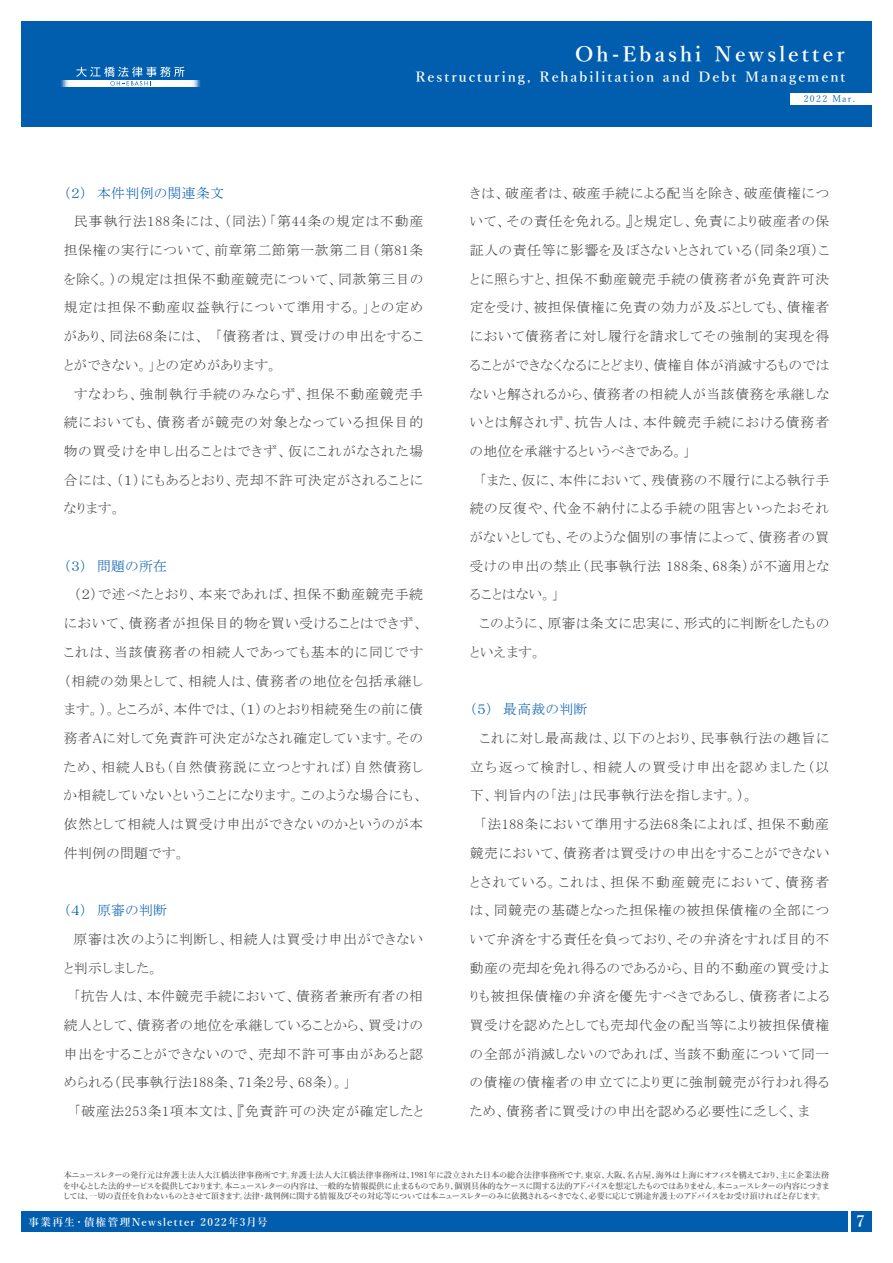
<style>
.page{position:relative;width:893px;height:1263px;background:#fff}
.page>*{position:absolute;margin:0;border:0;box-sizing:border-box;transform-origin:0 0}
.t1{font:600 21px "Yu Mincho";letter-spacing:.15em;color:#fff}
.t2{font:600 15.9px "Yu Mincho";color:#fff}
.t3{font:13.8px/28.7px "MS P Mincho";letter-spacing:.045em;color:#3e3e3f}
.t4{font:13.8px/28.7px "MS P Mincho";letter-spacing:.065em;color:#3e3e3f}
.t5{font:600 13.8px "Yu Mincho";letter-spacing:.15em;color:#fff}
.t6{font:13.8px "MS P Mincho";letter-spacing:.03em;color:#015dad}
.t7{font:600 10.65px "Yu Mincho";letter-spacing:.12em;color:#fff}
.t8{font:9px "Yu Mincho";letter-spacing:.15em;color:#015dad}
.t9{font:600 8.25px/10.5px "Yu Mincho";letter-spacing:-.085em;color:#636366;text-align:justify}
</style>
<div class="page">
<div style="left:851px;top:1211px;width:21px;height:21px;background:#015dad"></div>
<div style="left:21px;top:1211px;width:827px;height:21px;background:#015dad"></div>
<div style="left:21px;top:22px;width:851px;height:105px;background:#015dad"></div>
<div style="left:60px;top:80px;width:141px;height:7px;background:#0661ae"></div>
<div style="left:61px;top:80px;width:140px;height:7px;background:#166bb3"></div>
<div style="left:62px;top:80px;width:138px;height:7px;background:#347dbc"></div>
<div style="left:63px;top:80px;width:136px;height:7px;background:#4a8ac3"></div>
<div style="left:63px;top:80px;width:135px;height:7px;background:#699ecd"></div>
<div style="left:64px;top:80px;width:134px;height:7px;background:#7fadd4"></div>
<div style="left:65px;top:80px;width:132px;height:7px;background:#a4c4e0"></div>
<div style="left:65px;top:80px;width:131px;height:7px;background:#b1cce4"></div>
<div style="left:66px;top:80px;width:130px;height:7px;background:#c6daeb"></div>
<div style="left:67px;top:80px;width:128px;height:7px;background:#dbe8f2"></div>
<div style="left:68px;top:80px;width:126px;height:7px;background:#eaf1f7"></div>
<div style="left:68px;top:80px;width:125px;height:7px;background:#eef4f8"></div>
<div style="left:69px;top:80px;width:124px;height:7px;background:#f3f7f9"></div>
<div style="left:70px;top:80px;width:122px;height:7px;background:#fff"></div>
<svg style="left:76px;top:67px;width:108px;height:19px"></svg>
<div style="left:790px;top:94px;width:82px;height:11px;background:#fff"></div>
<h1 class="t1" style="left:575px;top:42px;width:271px">Oh-Ebashi Newsletter</h1>
<p class="t8" style="left:804px;top:91px;width:53px">2022 Mar.</p>
<p class="t5" style="left:415px;top:70px;width:431px">Restructuring, Rehabilitation and Debt Management</p>
<p class="t6" style="left:64px;top:186px;width:162px">（２）　本件判例の関連条文</p>
<p class="t4" style="left:64px;top:207px;width:361px">　民事執行法188条には、（同法）「第44条の規定は不動産担保権の実行について、前章第二節第一款第二目（第81条を除く。）の規定は担保不動産競売について、同款第三目の規定は担保不動産収益執行について準用する。」との定めがあり、同法68条には、　「債務者は、買受けの申出をすることができない。」との定めがあります。<br>　すなわち、強制執行手続のみならず、担保不動産競売手続においても、債務者が競売の対象となっている担保目的物の買受けを申し出ることはできず、仮にこれがなされた場合には、（１）にもあるとおり、売却不許可決定がされることになります。</p>
<p class="t6" style="left:64px;top:559px;width:105px">（３）　問題の所在</p>
<p class="t3" style="left:64px;top:580px;width:361px;text-align:justify">　（２）で述べたとおり、本来であれば、担保不動産競売手続において、債務者が担保目的物を買い受けることはできず、これは、当該債務者の相続人であっても基本的に同じです（相続の効果として、相続人は、債務者の地位を包括承継します。）。ところが、本件では、（１）のとおり相続発生の前に債務者Aに対して免責許可決定がなされ確定しています。そのため、相続人Bも（自然債務説に立つとすれば）自然債務しか相続していないということになります。このような場合にも、依然として相続人は買受け申出ができないのかというのが本件判例の問題です。</p>
<p class="t6" style="left:64px;top:903px;width:105px">（４）　原審の判断</p>
<p class="t3" style="left:64px;top:924px;width:361px">　原審は次のように判断し、相続人は買受け申出ができないと判示しました。<br>　「抗告人は、本件競売手続において、債務者兼所有者の相続人として、債務者の地位を承継していることから、買受けの申出をすることができないので、売却不許可事由があると認められる（民事執行法188条、71条2号、68条）。」<br>　「破産法253条1項本文は、『免責許可の決定が確定したと</p>
<p class="t3" style="left:470px;top:178px;width:361px">きは、破産者は、破産手続による配当を除き、破産債権について、その責任を免れる。』と規定し、免責により破産者の保証人の責任等に影響を及ぼさないとされている（同条2項）ことに照らすと、担保不動産競売手続の債務者が免責許可決定を受け、被担保債権に免責の効力が及ぶとしても、債権者において債務者に対し履行を請求してその強制的実現を得ることができなくなるにとどまり、債権自体が消滅するものではないと解されるから、債務者の相続人が当該債務を承継しないとは解されず、抗告人は、本件競売手続における債務者の地位を承継するというべきである。」<br>　「また、仮に、本件において、残債務の不履行による執行手続の反復や、代金不納付による手続の阻害といったおそれがないとしても、そのような個別の事情によって、債務者の買受けの申出の禁止（民事執行法 188条、68条）が不適用となることはない。」<br>　このように、原審は条文に忠実に、形式的に判断をしたものといえます。</p>
<p class="t6" style="left:470px;top:702px;width:119px">（５）　最高裁の判断</p>
<p class="t3" style="left:470px;top:724px;width:361px">　これに対し最高裁は、以下のとおり、民事執行法の趣旨に立ち返って検討し、相続人の買受け申出を認めました（以下、判旨内の「法」は民事執行法を指します。）。<br>　「法188条において準用する法68条によれば、担保不動産競売において、債務者は買受けの申出をすることができないとされている。これは、担保不動産競売において、債務者は、同競売の基礎となった担保権の被担保債権の全部について弁済をする責任を負っており、その弁済をすれば目的不動産の売却を免れ得るのであるから、目的不動産の買受けよりも被担保債権の弁済を優先すべきであるし、債務者による買受けを認めたとしても売却代金の配当等により被担保債権の全部が消滅しないのであれば、当該不動産について同一の債権の債権者の申立てにより更に強制競売が行われ得るため、債務者に買受けの申出を認める必要性に乏しく、ま</p>
<p class="t9" style="left:63px;top:1170px;width:769px">本ニュースレターの発行元は弁護士法人大江橋法律事務所です。弁護士法人大江橋法律事務所は、1981年に設立された日本の総合法律事務所です。東京、大阪、名古屋、海外は上海にオフィスを構えており、主に企業法務を中心とした法的サービスを提供しております。本ニュースレターの内容は、一般的な情報提供に止まるものであり、個別具体的なケースに関する法的アドバイスを想定したものではありません。本ニュースレターの内容につきましては、一切の責任を負わないものとさせて頂きます。法律・裁判例に関する情報及びその対応等については本ニュースレターのみに依拠されるべきでなく、必要に応じて別途弁護士のアドバイスをお受け頂ければと存じます。</p>
<p class="t7" style="left:29px;top:1216px;width:241px">事業再生・債権管理Newsletter 2022年3月号</p>
<p class="t2" style="left:857px;top:1212px;width:10px">7</p>
</div>
